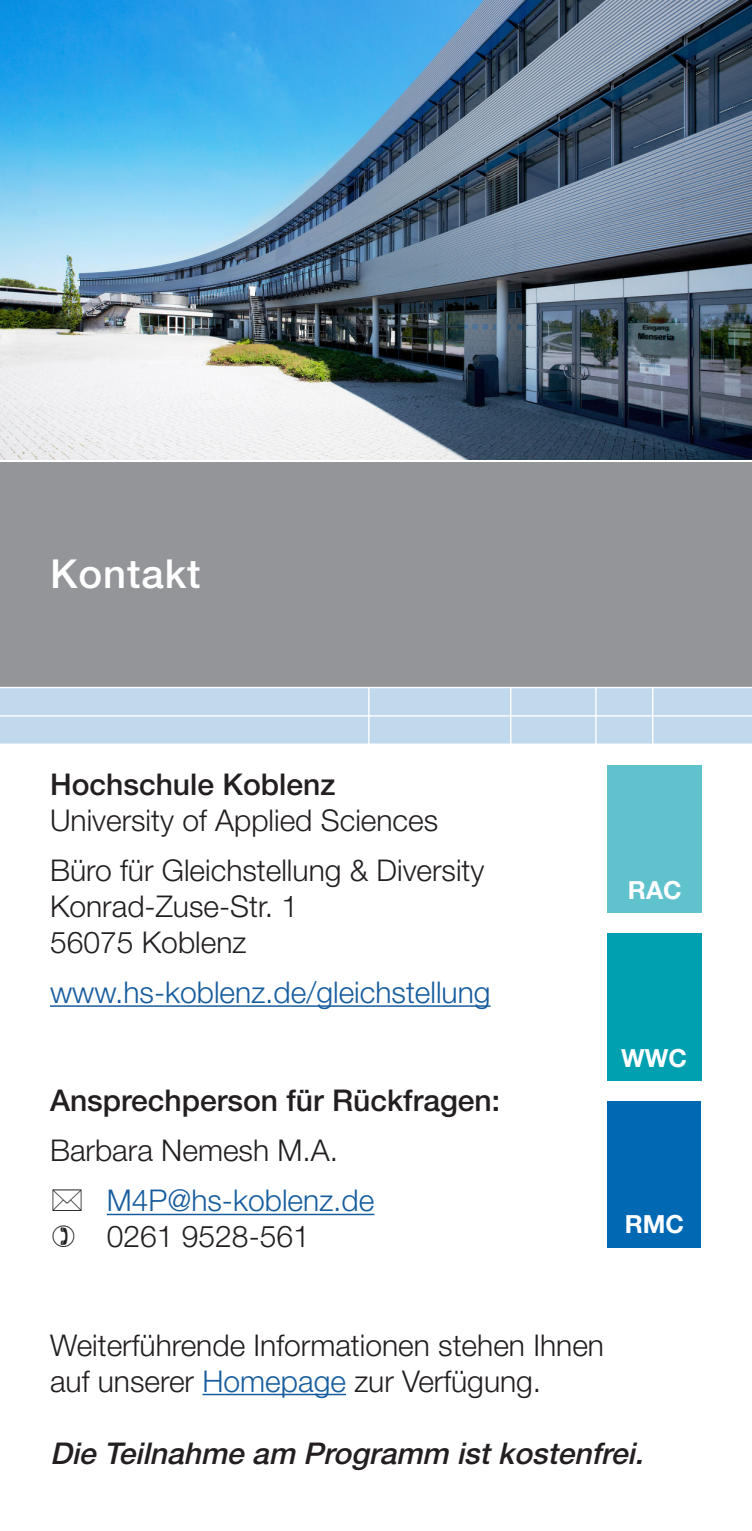
<style>
.page{position:relative;width:752px;height:1531px;background:#fff}
.page>*{position:absolute;margin:0;border:0;box-sizing:border-box;transform-origin:0 0}
.t1{font:500 40px "Helvetica Neue LT Std";letter-spacing:.025em;color:#fff}
.t2{font:300 30px/36px "Helvetica Neue LT Std";color:#231f20}
.t3{font:300 30px/36px "Helvetica Neue LT Std";color:#175d9e}
.t4{font:italic 500 30px "Helvetica Neue LT Std";color:#231f20}
.t5{font:500 30px "Helvetica Neue LT Std";color:#231f20}
.t6{font:700 25px "Helvetica Neue LT Std";color:#fff}
.s1{font-weight:500}
.s2{color:#231f20}
.s3{color:#175d9e}
</style>
<div class="page">
<div style="left:0;top:461px;width:751px;height:226px;background:#939598"></div>
<div style="left:0;top:687px;width:751px;height:57px;background:#c0d9ec"></div>
<hr style="left:50px;top:1005px;width:440px;height:2px;background:#175d9e">
<hr style="left:107px;top:1213px;width:267px;height:2px;background:#175d9e">
<hr style="left:202px;top:1393px;width:144px;height:2px;background:#175d9e">
<div style="left:606px;top:933px;width:94px;height:148px;background:#00a0b0"></div>
<div style="left:607px;top:765px;width:94px;height:148px;background:#60c2cd"></div>
<div style="left:607px;top:1101px;width:93px;height:146px;background:#0168b3"></div>
<img style="left:0;top:0;width:751px;height:460px">
<hr style="left:0;top:715px;width:751px;height:1px;background:#fff">
<hr style="left:0;top:743px;width:751px;height:2px;background:#fff">
<hr style="left:0;top:687px;width:751px;height:1px;background:#fff">
<hr style="left:651px;top:687px;width:2px;height:57px;background:#fff">
<hr style="left:595px;top:687px;width:1px;height:57px;background:#fff">
<hr style="left:510px;top:687px;width:1px;height:57px;background:#fff">
<hr style="left:368px;top:687px;width:1px;height:57px;background:#fff">
<hr style="left:0;top:461px;width:751px;height:1px;background:#fff">
<p class="t1" style="left:50px;top:550px;width:152px">Kontakt</p>
<p class="t2" style="left:50px;top:765px;width:389px"><span class="s1">Hochschule Koblenz<br></span>University of Applied Sciences</p>
<p class="t2" style="left:50px;top:851px;width:435px">Büro für Gleichstellung &amp; Diversity<br>Konrad-Zuse-Str. 1<br>56075 Koblenz</p>
<p class="t3" style="left:50px;top:974px;width:442px">www.hs-koblenz.de/gleichstellung</p>
<p class="t5" style="left:50px;top:1082px;width:451px">Ansprechperson für Rückfragen:</p>
<p class="t2" style="left:50px;top:1132px;width:289px">Barbara Nemesh M.A.</p>
<p class="t3" style="left:107px;top:1182px;width:269px">M4P@hs-koblenz.de<br><span class="s2">0261 9528-561</span></p>
<p class="t6" style="left:627px;top:875px;width:55px">RAC</p>
<p class="t6" style="left:620px;top:1042px;width:67px">WWC</p>
<p class="t6" style="left:624px;top:1209px;width:61px">RMC</p>
<p class="t2" style="left:50px;top:1326px;width:555px">Weiterführende Informationen stehen Ihnen auf unserer <span class="s3">Homepage</span> zur Verfügung.</p>
<p class="t4" style="left:50px;top:1435px;width:601px">Die Teilnahme am Programm istkostenfrei.</p>
</div>
